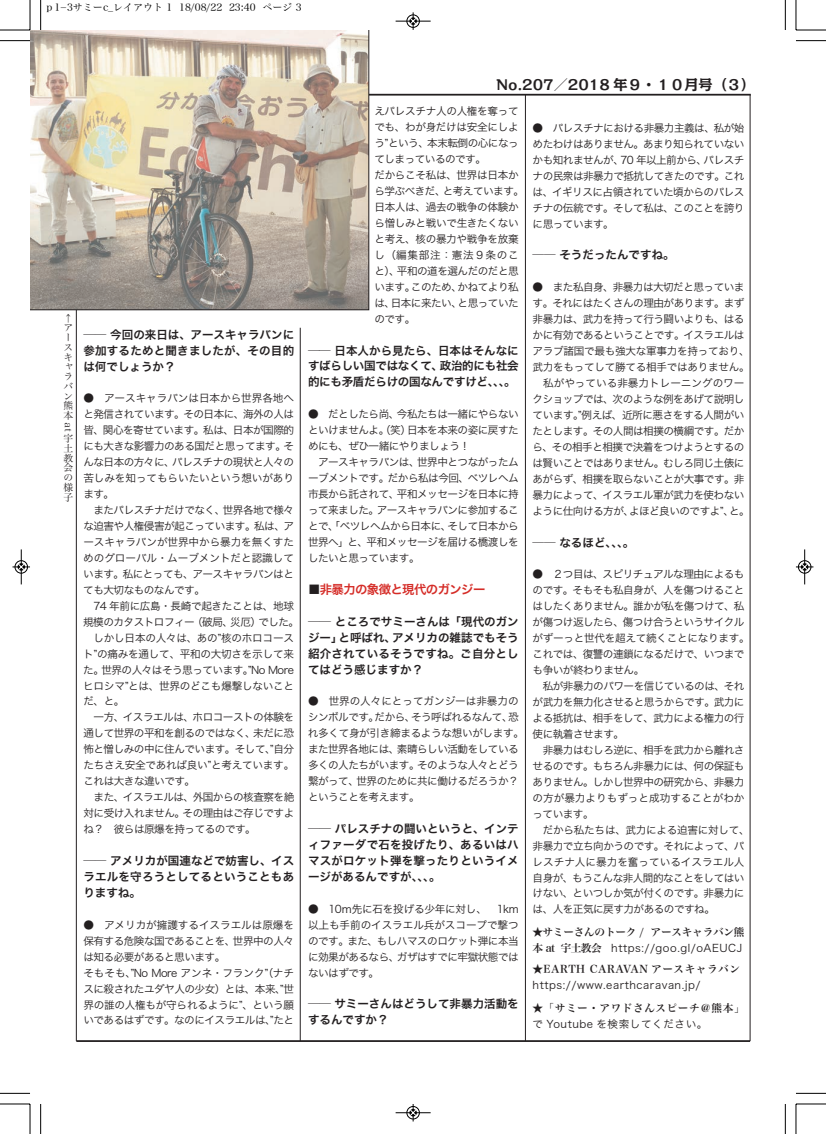
<style>
.page{position:relative;width:826px;height:1134px;background:#fff}
.page>*{position:absolute;margin:0;border:0;box-sizing:border-box;transform-origin:0 0}
.t1{font:700 14.12px "Kakumin Pro";color:#231f20}
.t2{font:12.38px "Hira Kaku Pro W6";letter-spacing:-.05em;color:#d52c27}
.t3{font:11.5px/16px "Hira Kaku Pro W6";color:#231f20;text-align:justify}
.t4{font:10.62px/16px "Hira Kaku Pro W3";letter-spacing:-.05em;color:#231f20;text-align:justify}
.t5{font:10.62px "Hira Kaku Pro W3";letter-spacing:-.025em;color:#231f20}
.t6{font:10.62px "Hira Kaku Pro W3";letter-spacing:.05em;color:#231f20}
.t7{font:10.62px "Hira Min Pro W6";letter-spacing:.05em;color:#231f20}
.t8{font:10.62px "Hira Min Pro W6";letter-spacing:-.02em;color:#231f20}
.t9{font:10px "Hira Min Pro W3";color:#000}
.t10{font:9.75px/9.8px "Hira Min Pro W3";color:#231f20;text-align:justify}
.s1{color:#231f20}
.s2{font-family:"Hira Min Pro W6"}
.s3{font-family:"Hira Kaku Pro W3"}
</style>
<div class="page">
<hr style="left:76px;top:94px;width:674px;height:2px;background:#231f20">
<hr style="left:76px;top:94px;width:1px;height:947px;background:#231f20">
<hr style="left:300px;top:328px;width:1px;height:713px;background:#231f20">
<hr style="left:525px;top:95px;width:1px;height:946px;background:#231f20">
<hr style="left:749px;top:95px;width:1px;height:946px;background:#231f20">
<hr style="left:76px;top:1040px;width:674px;height:2px;background:#231f20">
<svg style="left:30px;top:30px;width:339px;height:280px;background:#bfb4a4"></svg>
<hr style="left:40px;top:0;width:1px;height:30px;background:#000">
<hr style="left:0;top:40px;width:30px;height:1px;background:#000">
<hr style="left:785px;top:0;width:1px;height:30px;background:#000">
<hr style="left:795px;top:40px;width:30px;height:1px;background:#000">
<hr style="left:40px;top:1104px;width:1px;height:30px;background:#000">
<hr style="left:0;top:1093px;width:30px;height:1px;background:#000">
<hr style="left:785px;top:1104px;width:1px;height:30px;background:#000">
<hr style="left:795px;top:1093px;width:30px;height:1px;background:#000">
<hr style="left:30px;top:0;width:1px;height:30px;background:#000">
<hr style="left:0;top:30px;width:30px;height:1px;background:#000">
<hr style="left:795px;top:0;width:1px;height:30px;background:#000">
<hr style="left:795px;top:30px;width:30px;height:1px;background:#000">
<hr style="left:30px;top:1104px;width:1px;height:30px;background:#000">
<hr style="left:0;top:1103px;width:30px;height:1px;background:#000">
<hr style="left:795px;top:1104px;width:1px;height:30px;background:#000">
<hr style="left:795px;top:1103px;width:30px;height:1px;background:#000">
<div style="left:406px;top:14px;width:13px;height:14px;border:1px solid #fff;border-radius:50%"></div>
<hr style="left:395px;top:21px;width:35px;height:1px;background:#000">
<div style="left:406px;top:15px;width:13px;height:13px;border:1px solid #000;border-radius:50%"></div>
<svg style="left:410px;top:12px;width:6px;height:18px"></svg>
<hr style="left:395px;top:1112px;width:35px;height:1px;background:#000">
<div style="left:406px;top:1106px;width:13px;height:13px;border:1px solid #000;border-radius:50%"></div>
<svg style="left:410px;top:1104px;width:6px;height:17px"></svg>
<hr style="left:21px;top:549px;width:1px;height:35px;background:#000">
<div style="left:15px;top:560px;width:13px;height:13px;border:1px solid #000;border-radius:50%"></div>
<svg style="left:12px;top:564px;width:18px;height:6px"></svg>
<div style="left:797px;top:560px;width:14px;height:13px;border:1px solid #fff;border-radius:50%"></div>
<hr style="left:804px;top:549px;width:1px;height:35px;background:#000">
<div style="left:798px;top:560px;width:12px;height:13px;border:1px solid #000;border-radius:50%"></div>
<svg style="left:796px;top:564px;width:17px;height:6px"></svg>
<p class="t9" style="left:44px;top:-1px;width:258px">ｐ1-3サミーc_レイアウト 1 18/08/22 23:40 ページ 3</p>
<h1 class="t1" style="left:496px;top:73px;width:260px">No.207／2018 年９・１０月号（３）</h1>
<p class="t10" style="left:63px;top:312px;width:11px">↑アースキャラバン熊本</p>
<p class="t10" style="left:63px;top:422px;width:11px">a</p>
<p class="t10" style="left:63px;top:427px;width:11px">t</p>
<p class="t10" style="left:63px;top:433px;width:11px">宇土教会の様子</p>
<p class="t3" style="left:83px;top:326px;width:212px">── 今回の来日は、アースキャラバンに参加するためと聞きましたが、その目的は何でしょうか？</p>
<p class="t4" style="left:83px;top:390px;width:212px">●　アースキャラバンは日本から世界各地へと発信されています。その日本に、海外の人は皆、関心を寄せています。私は、日本が国際的にも大きな影響力のある国だと思ってます。そんな日本の方々に、パレスチナの現状と人々の苦しみを知ってもらいたいという想いがあります。</p>
<p class="t4" style="left:83px;top:501px;width:212px;text-indent:10px">またパレスチナだけでなく、世界各地で様々な迫害や人権侵害が起こっています。私は、アースキャラバンが世界中から暴力を無くすためのグローバル・ムーブメントだと認識しています。私にとっても、アースキャラバンはとても大切なものなんです。</p>
<p class="t4" style="left:93px;top:597px;width:202px">74 年前に広島・長崎で起きたことは、地球</p>
<p class="t4" style="left:83px;top:613px;width:217px">規模のカタストロフィー（破局、災厄）でした。</p>
<p class="t5" style="left:93px;top:628px;width:202px">しかし日本の人々は、あの”核のホロコース</p>
<p class="t5" style="left:83px;top:644px;width:212px">ト”の痛みを通して、平和の大切さを示して来</p>
<p class="t4" style="left:83px;top:661px;width:212px">た。世界の人々はそう思っています。”No More</p>
<p class="t5" style="left:83px;top:676px;width:212px">ヒロシマ”とは、世界のどこも爆撃しないこと</p>
<p class="t4" style="left:83px;top:693px;width:42px">だ、と。</p>
<p class="t4" style="left:93px;top:708px;width:202px">一方、イスラエルは、ホロコーストの体験を</p>
<p class="t4" style="left:83px;top:724px;width:212px">通して世界の平和を創るのではなく、未だに恐</p>
<p class="t4" style="left:83px;top:740px;width:212px">怖と憎しみの中に住んでいます。そして、”自分</p>
<p class="t5" style="left:83px;top:756px;width:212px">たちさえ安全であれば良い”と考えています。</p>
<p class="t4" style="left:83px;top:772px;width:113px">これは大きな違いです。</p>
<p class="t4" style="left:94px;top:788px;width:202px">また、イスラエルは、外国からの核査察を絶</p>
<p class="t4" style="left:83px;top:804px;width:212px">対に受け入れません。その理由はご存じですよ</p>
<p class="t4" style="left:83px;top:820px;width:174px">ね？　彼らは原爆を持ってるのです。</p>
<p class="t3" style="left:83px;top:852px;width:212px">── アメリカが国連などで妨害し、イスラエルを守ろうとしてるということもありますね。</p>
<p class="t4" style="left:83px;top:916px;width:212px;text-align:left">●　アメリカが擁護するイスラエルは原爆を保有する危険な国であることを、世界中の人々は知る必要があると思います。<br>そもそも、”No More アンネ・フランク”（ナチスに殺されたユダヤ人の少女）とは、本来、”世界の誰の人権もが守られるように”、という願いであるはずです。なのにイスラエルは、”たと</p>
<p class="t4" style="left:374px;top:103px;width:151px;text-align:left">えパレスチナ人の人権を奪ってでも、わが身だけは安全にしよう”という、本末転倒の心になってしまっているのです。<br>だからこそ私は、世界は日本から学ぶべきだ、と考えています。日本人は、過去の戦争の体験から憎しみと戦いで生きたくないと考え、核の暴力や戦争を放棄し（編集部注：憲法９条のこと）、平和の道を選んだのだと思います。このため、かねてより私は、日本に来たい、と思っていたのです。</p>
<p class="t3" style="left:308px;top:342px;width:212px">── 日本人から見たら、日本はそんなにすばらしい国ではなくて、政治的にも社会的にも矛盾だらけの国なんですけど、、、。</p>
<p class="t4" style="left:308px;top:405px;width:212px">●　だとしたら尚、今私たちは一緒にやらないといけませんよ。（笑）日本を本来の姿に戻すためにも、ぜひ一緒にやりましょう！</p>
<p class="t4" style="left:308px;top:453px;width:212px;text-indent:10px">アースキャラバンは、世界中とつながったムーブメントです。だから私は今回、ベツレヘム市長から託されて、平和メッセージを日本に持って来ました。アースキャラバンに参加することで、「ベツレヘムから日本に、そして日本から世界へ」と、平和メッセージを届ける橋渡しをしたいと思っています。</p>
<p class="t2" style="left:308px;top:578px;width:179px"><span class="s1">■</span>非暴力の象徴と現代のガンジー</p>
<p class="t3" style="left:308px;top:613px;width:212px">── ところでサミーさんは「現代のガンジー」と呼ばれ、アメリカの雑誌でもそう紹介されているそうですね。ご自分としてはどう感じますか？</p>
<p class="t4" style="left:308px;top:692px;width:217px;text-align:left">●　世界の人々にとってガンジーは非暴力のシンボルです。だから、そう呼ばれるなんて、恐れ多くて身が引き締まるような想いがします。また世界各地には、素晴らしい活動をしている多くの人たちがいます。そのような人々とどう繋がって、世界のために共に働けるだろうか？ということを考えます。</p>
<p class="t3" style="left:308px;top:820px;width:212px">── パレスチナの闘いというと、インティファーダで石を投げたり、あるいはハマスがロケット弾を撃ったりというイメージがあるんですが、、、。</p>
<p class="t4" style="left:308px;top:900px;width:212px">●　10ｍ先に石を投げる少年に対し、　1km以上も手前のイスラエル兵がスコープで撃つのです。また、もしハマスのロケット弾に本当に効果があるなら、ガザはすでに牢獄状態ではないはずです。</p>
<p class="t3" style="left:308px;top:995px;width:212px">── サミーさんはどうして非暴力活動をするんですか？</p>
<p class="t4" style="left:532px;top:119px;width:213px">●　パレスチナにおける非暴力主義は、私が始めたわけはありません。あまり知られていないかも知れませんが、70 年以上前から、パレスチナの民衆は非暴力で抵抗してきたのです。これは、イギリスに占領されていた頃からのパレスチナの伝統です。そして私は、このことを誇りに思っています。</p>
<p class="t3" style="left:532px;top:247px;width:144px">── そうだったんですね。</p>
<p class="t4" style="left:532px;top:279px;width:219px;text-align:center">●　また私自身、非暴力は大切だと思っています。それにはたくさんの理由があります。まず非暴力は、武力を持って行う闘いよりも、はるかに有効であるということです。イスラエルはアラブ諸国で最も強大な軍事力を持っており、武力をもってして勝てる相手ではありません。私がやっている非暴力トレーニングのワー<br>クショップでは、次のような例をあげて説明しています。”例えば、近所に悪さをする人間がいたとします。その人間は相撲の横綱です。だから、その相手と相撲で決着をつけようとするのは賢いことではありません。むしろ同じ土俵にあがらず、相撲を取らないことが大事です。非暴力によって、イスラエル軍が武力を使わないように仕向ける方が、よほど良いのですよ”、と。</p>
<p class="t3" style="left:532px;top:534px;width:103px">── なるほど、、、。</p>
<p class="t4" style="left:532px;top:566px;width:219px;text-align:left">●　２つ目は、スピリチュアルな理由によるものです。そもそも私自身が、人を傷つけることはしたくありません。誰かが私を傷つけて、私が傷つけ返したら、傷つけ合うというサイクルがずーっと世代を超えて続くことになります。これでは、復讐の連鎖になるだけで、いつまでも争いが終わりません。</p>
<p class="t4" style="left:532px;top:677px;width:213px;text-indent:10px">私が非暴力のパワーを信じているのは、それが武力を無力化させると思うからです。武力による抵抗は、相手をして、武力による権力の行使に執着させます。</p>
<p class="t4" style="left:532px;top:741px;width:213px;text-indent:10px">非暴力はむしろ逆に、相手を武力から離れさせるのです。もちろん非暴力には、何の保証もありません。しかし世界中の研究から、非暴力の方が暴力よりもずっと成功することがわかっています。</p>
<p class="t4" style="left:532px;top:821px;width:219px;text-align:left;text-indent:10px">だから私たちは、武力による迫害に対して、非暴力で立ち向かうのです。それによって、パレスチナ人に暴力を奮っているイスラエル人自身が、もうこんな非人間的なことをしてはいけない、といつしか気が付くのです。非暴力には、人を正気に戻す力があるのですね。</p>
<p class="t8" style="left:532px;top:923px;width:213px">★サミーさんのトーク / アースキャラバン熊</p>
<p class="t6" style="left:532px;top:939px;width:211px"><span class="s2">本 at 宇土教会</span> https://goo.gl/oAEUCJ</p>
<p class="t7" style="left:532px;top:960px;width:209px">★EARTH CARAVAN アースキャラバン</p>
<p class="t6" style="left:532px;top:976px;width:169px">https://www.earthcaravan.jp/</p>
<p class="t7" style="left:532px;top:999px;width:213px"><span class="s3">★</span>「サミー・アワドさんスピーチ＠熊本」</p>
<p class="t6" style="left:532px;top:1015px;width:176px">で Youtube を検索してください。</p>
</div>
